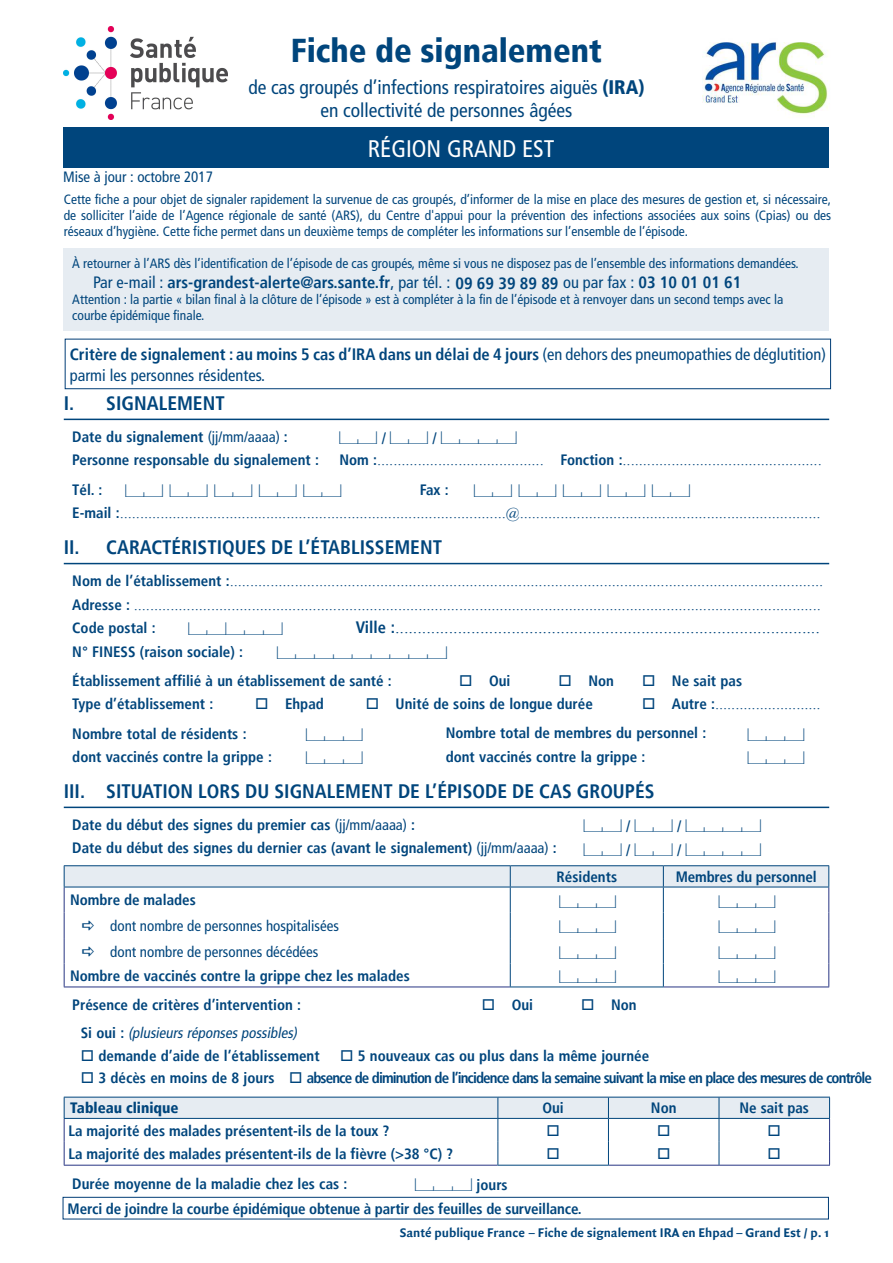
<style>
.page{position:relative;width:893px;height:1263px;background:#fff}
.page>*{position:absolute;margin:0;border:0;box-sizing:border-box;transform-origin:0 0}
.t1{font:900 condensed 33px "Frutiger";color:#00457c}
.t2{font:condensed 24px "Frutiger";color:#fff}
.t3{font:700 condensed 19.5px "Frutiger";color:#00457c}
.t4{font:condensed 19.5px/23.4px "Frutiger";color:#00457c;text-align:center}
.t5{font:condensed 16.5px/21px "Frutiger";color:#00457c}
.t6{font:16.5px "Apollo";color:#00457c}
.t7{font:16.5px "Casesaremplir Roman";color:#00457c;scale:1.5 1}
.t8{font:700 condensed 16.5px "Frutiger";color:#00457c}
.t9{font:700 condensed 15px "Frutiger";color:#00457c}
.t10{font:15px/23.4px "Apollo";color:#00457c}
.t11{font:700 condensed 15px/30.2px "Frutiger";letter-spacing:-.06em;color:#00457c}
.t12{font:condensed 15px "Frutiger";color:#00457c}
.t13{font:italic condensed 15px "Frutiger";color:#00457c}
.t14{font:condensed 13.5px/16.2px "Frutiger";color:#00457c}
.t15{font:700 13.5px "Quadraat Sans";letter-spacing:-.005em;color:#00457c}
.s1{font-weight:900}
.s2{font-weight:400}
.s3{font-weight:700}
.s4{font-family:"Frutiger";font-stretch:condensed}
.s5{font-family:"Frutiger";font-weight:700;font-stretch:condensed}
.s6{font-weight:700;font-style:normal}
.s7{font-family:"Casesaremplir Roman";font-weight:400;font-stretch:normal;font-size:16.5px}
</style>
<div class="page">
<div style="left:64px;top:128px;width:765px;height:40px;background:#00457c"></div>
<hr style="left:64px;top:419px;width:765px;height:1px;background:#00457c">
<hr style="left:64px;top:563px;width:765px;height:1px;background:#00457c">
<hr style="left:64px;top:807px;width:765px;height:1px;background:#00457c">
<div style="left:64px;top:248px;width:765px;height:83px;background:#e6ecf2"></div>
<hr style="left:64px;top:986px;width:446px;height:1px;background:#283583">
<hr style="left:664px;top:986px;width:165px;height:1px;background:#283583">
<hr style="left:510px;top:986px;width:154px;height:1px;background:#00457c">
<hr style="left:64px;top:865px;width:446px;height:1px;background:#00457c">
<hr style="left:510px;top:865px;width:153px;height:1px;background:#00457c">
<hr style="left:663px;top:865px;width:166px;height:1px;background:#00457c">
<hr style="left:64px;top:1165px;width:433px;height:1px;background:#283583">
<hr style="left:609px;top:1165px;width:110px;height:1px;background:#283583">
<hr style="left:719px;top:1165px;width:111px;height:1px;background:#283583">
<hr style="left:497px;top:1165px;width:112px;height:1px;background:#00457c">
<div style="left:65px;top:339px;width:766px;height:50px;border:1px solid #003d76"></div>
<div style="left:63px;top:1197px;width:766px;height:22px;border:1px solid #003d76"></div>
<img style="left:63px;top:26px;width:165px;height:93px">
<img style="left:702px;top:42px;width:128px;height:75px">
<svg style="left:64px;top:866px;width:765px;height:120px"></svg>
<svg style="left:64px;top:1097px;width:766px;height:68px"></svg>
<h1 class="t1" style="left:291px;top:31px;width:313px">Fiche de signalement</h1>
<h3 class="t4" style="left:248px;top:76px;width:398px">de cas groupés d’infections respiratoires aiguës <span class="s1">(IRA) </span>en collectivité de personnes âgées</h3>
<h2 class="t2" style="left:368px;top:134px;width:188px">RÉGION GRAND EST</h2>
<p class="t12" style="left:63px;top:168px;width:151px">Mise à jour : octobre 2017</p>
<p class="t14" style="left:64px;top:191px;width:769px;text-align:justify">Cette fiche a pour objet de signaler rapidement la survenue de cas groupés, d’informer de la mise en place des mesures de gestion et, si nécessaire, de solliciter l’aide de l’Agence régionale de santé (ARS), du Centre d'appui pour la prévention des infections associées aux soins (Cpias) ou des réseaux d’hygiène. Cette fiche permet dans un deuxième temps de compléter les informations sur l’ensemble de l’épisode.</p>
<p class="t14" style="left:72px;top:256px;width:728px">À retourner à l’ARS dès l’identification de l’épisode de cas groupés, même si vous ne disposez pas de l’ensemble des informations demandées.</p>
<p class="t8" style="left:93px;top:273px;width:650px"><span class="s2">Par e-mail :</span> ars-grandest-alerte@ars.sante.fr<span class="s2">, par tél. :</span> 09 69 39 89 89 <span class="s2">ou par fax :</span> 03 10 01 01 61</p>
<p class="t14" style="left:72px;top:292px;width:712px">Attention : la partie « bilan final à la clôture de l’épisode » est à compléter à la fin de l’épisode et à renvoyer dans un second temps avec la courbe épidémique finale.</p>
<p class="t5" style="left:70px;top:343px;width:758px"><span class="s3">Critère de signalement : au moins 5 cas d’IRA dans un délai de 4 jours</span> (en dehors des pneumopathies de déglutition) parmi les personnes résidentes.</p>
<h3 class="t3" style="left:64px;top:392px;width:162px">I. SIGNALEMENT</h3>
<p class="t9" style="left:72px;top:428px;width:217px">Date du signalement <span class="s2">(jj/mm/aaaa)</span> :</p>
<p class="t7" style="left:339px;top:429px;width:120px">AE <span class="s4">/</span> AE <span class="s4">/</span> AZZE</p>
<p class="t9" style="left:72px;top:451px;width:248px">Personne responsable du signalement :</p>
<p class="t10" style="left:339px;top:449px;width:484px"><span class="s5">Nom :</span>......................................... <span class="s5">Fonction :</span>.................................................</p>
<p class="t9" style="left:72px;top:481px;width:32px">Tél. :</p>
<p class="t7" style="left:125px;top:482px;width:145px">AE AE AE AE AE</p>
<p class="t9" style="left:420px;top:481px;width:30px">Fax :</p>
<p class="t7" style="left:474px;top:482px;width:145px">AE AE AE AE AE</p>
<p class="t10" style="left:72px;top:502px;width:750px"><span class="s5">E-mail :</span>...............................................................................................@..........................................................................</p>
<h3 class="t3" style="left:64px;top:536px;width:380px">II. CARACTÉRISTIQUES DE L’ÉTABLISSEMENT</h3>
<p class="t10" style="left:72px;top:570px;width:752px"><span class="s5">Nom de l’établissement :</span>..................................................................................................................................................<br><span class="s5">Adresse :</span> .........................................................................................................................................................................</p>
<p class="t9" style="left:72px;top:619px;width:85px">Code postal :</p>
<p class="t7" style="left:189px;top:620px;width:64px">AEZZE</p>
<p class="t6" style="left:356px;top:618px;width:466px"><span class="s5">Ville :</span>...............................................................................................</p>
<p class="t9" style="left:72px;top:643px;width:172px">N° FINESS (raison sociale) :</p>
<p class="t7" style="left:277px;top:643px;width:115px">AZZZZZZZE</p>
<p class="t9" style="left:72px;top:672px;width:321px">Établissement affilié à un établissement de santé :</p>
<p class="t9" style="left:459px;top:672px;width:53px">□ Oui</p>
<p class="t9" style="left:558px;top:672px;width:57px">□ Non</p>
<p class="t9" style="left:642px;top:672px;width:102px">□ Ne sait pas</p>
<p class="t9" style="left:72px;top:695px;width:143px">Type d’établissement :</p>
<p class="t9" style="left:255px;top:695px;width:70px">□ Ehpad</p>
<p class="t9" style="left:366px;top:695px;width:229px">□ Unité de soins de longue durée</p>
<p class="t10" style="left:642px;top:693px;width:180px">□ <span class="s5">Autre :</span>..........................</p>
<p class="t9" style="left:72px;top:724px;width:176px">Nombre total de résidents :</p>
<p class="t7" style="left:306px;top:725px;width:39px">AZE</p>
<p class="t9" style="left:446px;top:724px;width:262px">Nombre total de membres du personnel :</p>
<p class="t7" style="left:748px;top:725px;width:39px">AZE</p>
<p class="t9" style="left:72px;top:748px;width:201px">dont vaccinés contre la grippe :</p>
<p class="t7" style="left:306px;top:749px;width:39px">AZE</p>
<p class="t9" style="left:446px;top:748px;width:201px">dont vaccinés contre la grippe :</p>
<p class="t7" style="left:748px;top:749px;width:39px">AZE</p>
<h3 class="t3" style="left:64px;top:780px;width:592px">III. SITUATION LORS DU SIGNALEMENT DE L’ÉPISODE DE CAS GROUPÉS</h3>
<p class="t9" style="left:72px;top:816px;width:344px">Date du début des signes du premier cas <span class="s2">(jj/mm/aaaa)</span> :</p>
<p class="t7" style="left:584px;top:817px;width:120px">AE <span class="s4">/</span> AE <span class="s4">/</span> AZZE</p>
<p class="t9" style="left:72px;top:839px;width:486px">Date du début des signes du dernier cas (avant le signalement) <span class="s2">(jj/mm/aaaa)</span> :</p>
<p class="t7" style="left:584px;top:840px;width:120px">AE <span class="s4">/</span> AE <span class="s4">/</span> AZZE</p>
<p class="t9" style="left:556px;top:868px;width:62px">Résidents</p>
<p class="t9" style="left:676px;top:868px;width:142px">Membres du personnel</p>
<p class="t9" style="left:70px;top:891px;width:127px">Nombre de malades</p>
<p class="t7" style="left:559px;top:892px;width:39px">AZE</p>
<p class="t7" style="left:719px;top:892px;width:39px">AZE</p>
<p class="t12" style="left:110px;top:917px;width:230px">dont nombre de personnes hospitalisées</p>
<p class="t7" style="left:559px;top:918px;width:39px">AZE</p>
<p class="t7" style="left:719px;top:918px;width:39px">AZE</p>
<p class="t12" style="left:110px;top:943px;width:210px">dont nombre de personnes décédées</p>
<p class="t7" style="left:559px;top:943px;width:39px">AZE</p>
<p class="t7" style="left:719px;top:943px;width:39px">AZE</p>
<p class="t9" style="left:70px;top:967px;width:341px">Nombre de vaccinés contre la grippe chez les malades</p>
<p class="t7" style="left:559px;top:968px;width:39px">AZE</p>
<p class="t7" style="left:719px;top:968px;width:39px">AZE</p>
<p class="t9" style="left:72px;top:995px;width:230px">Présence de critères d’intervention :</p>
<p class="t9" style="left:482px;top:996px;width:53px">□ Oui</p>
<p class="t9" style="left:581px;top:996px;width:57px">□ Non</p>
<p class="t13" style="left:81px;top:1024px;width:221px"><span class="s6">S i o u i :</span> (plusieursréponsespossibles)</p>
<p class="t9" style="left:81px;top:1047px;width:240px">□ demande d’aide de l’établissement</p>
<p class="t9" style="left:340px;top:1047px;width:310px">□ 5 nouveaux cas ou plus dans la même journée</p>
<p class="t11" style="left:70px;top:1063px;width:803px;text-indent:11px">□ 3 décès en moins de 8 jours □ absence de diminution de l’incidence dans la semaine suivant la mise en place des mesures de contrôle<br><span class="s1">Tableau clinique</span></p>
<p class="t9" style="left:542px;top:1099px;width:23px">Oui</p>
<p class="t9" style="left:651px;top:1099px;width:27px">Non</p>
<p class="t9" style="left:740px;top:1099px;width:71px">Ne sait pas</p>
<p class="t9" style="left:68px;top:1121px;width:323px">La majorité des malades présentent-ils de la toux ?</p>
<p class="t9" style="left:68px;top:1145px;width:386px">La majorité des malades présentent-ils de la fièvre (&gt;38 °C) ?</p>
<p class="t9" style="left:72px;top:1175px;width:277px">Durée moyenne de la maladie chez les cas :</p>
<p class="t9" style="left:415px;top:1175px;width:94px"><span class="s7">AZE</span> jours</p>
<p class="t9" style="left:68px;top:1200px;width:516px">Merci de joindre la courbe épidémique obtenue à partir des feuilles de surveillance.</p>
<p class="t15" style="left:400px;top:1224px;width:431px">Santé publique France – Fiche de signalement IRA en Ehpad – Grand Est / p. 1</p>
</div>
